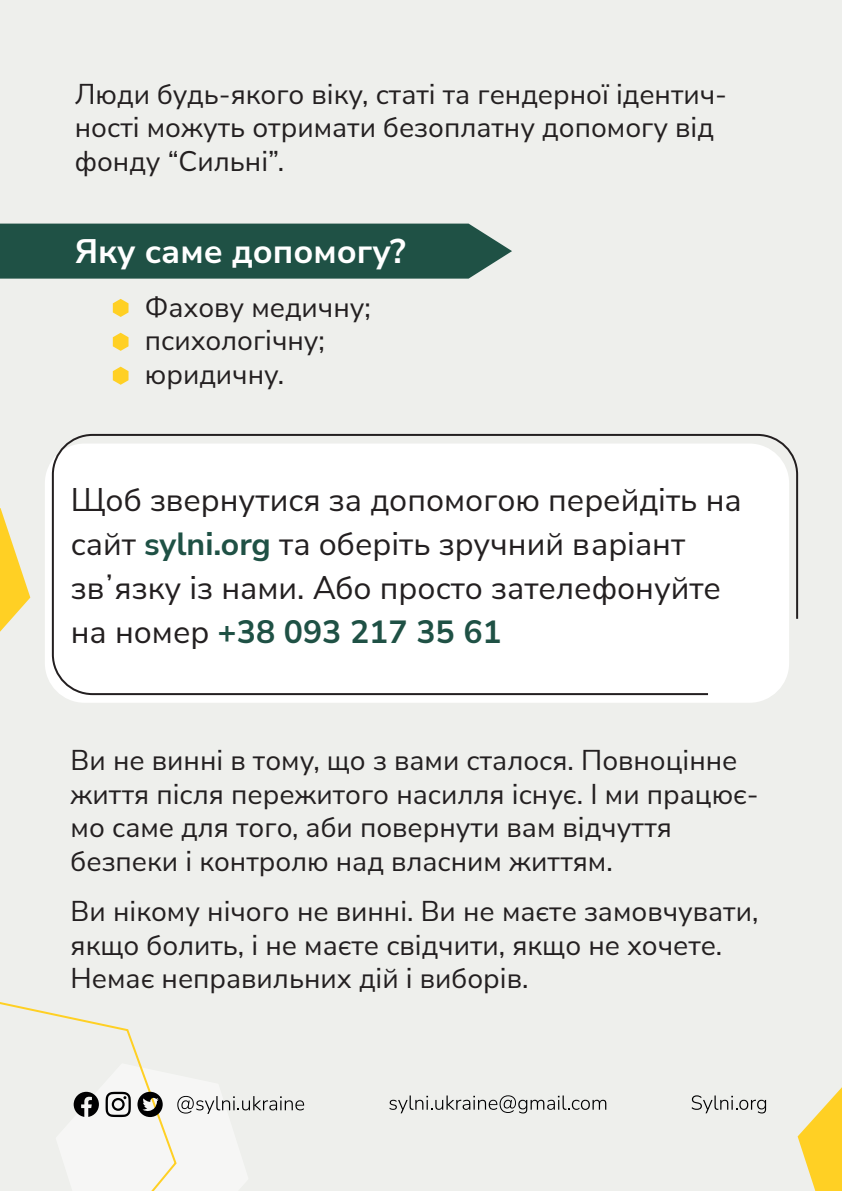
<style>
.page{position:relative;width:842px;height:1191px;background:#eeefec}
.page>*{position:absolute;margin:0;border:0;box-sizing:border-box;transform-origin:0 0}
.t1{font:700 34px "Nunito Sans";color:#fff}
.t2{font:32px/44px "Nunito Sans";color:#231f20}
.t3{font:28px/33.6px "Nunito Sans";color:#231f20}
.s1{font-weight:700;color:#1f5145}
</style>
<div class="page">
<svg style="left:691px;top:1095px;width:75px;height:18px"></svg>
<svg style="left:389px;top:1095px;width:217px;height:18px"></svg>
<svg style="left:0;top:1002px;width:304px;height:189px"></svg>
<svg style="left:798px;top:1087px;width:44px;height:104px"></svg>
<div style="left:0;top:224px;width:512px;height:55px;background:#1f5145"></div>
<svg style="left:113px;top:299px;width:15px;height:18px"></svg>
<svg style="left:113px;top:333px;width:15px;height:18px"></svg>
<svg style="left:113px;top:367px;width:15px;height:18px"></svg>
<div style="left:45px;top:443px;width:744px;height:260px;background:#fff;border-radius:40px"></div>
<svg style="left:51px;top:433px;width:748px;height:263px"></svg>
<svg style="left:0;top:508px;width:30px;height:124px"></svg>
<p class="t3" style="left:75px;top:76px;width:654px">Люди будь-якого віку, статі та гендерної ідентич&shy;ності можуть отримати безоплатну допомогу від фонду “Сильні”.</p>
<p class="t1" style="left:75px;top:227px;width:332px">Яку саме допомогу?</p>
<p class="t3" style="left:145px;top:289px;width:227px">Фахову медичну; психологічну; юридичну.</p>
<p class="t2" style="left:71px;top:476px;width:672px">Щоб звернутися за допомогою перейдіть на сайт <span class="s1">sylni.org</span> та оберіть зручний варіант звʼязку із нами. Або просто зателефонуйте на номер <span class="s1">+38 093 217 35 61</span></p>
<p class="t3" style="left:71px;top:742px;width:690px">Ви не винні в тому, що з вами сталося. Повноцінне життя після пережитого насилля існує. І ми працює&shy;мо саме для того, аби повернути вам відчуття безпеки і контролю над власним життям.</p>
<p class="t3" style="left:71px;top:893px;width:689px">Ви нікому нічого не винні. Ви не маєте замовчувати, якщо болить, і не маєте свідчити, якщо не хочете.<br>Немає неправильних дій і виборів.</p>
</div>
